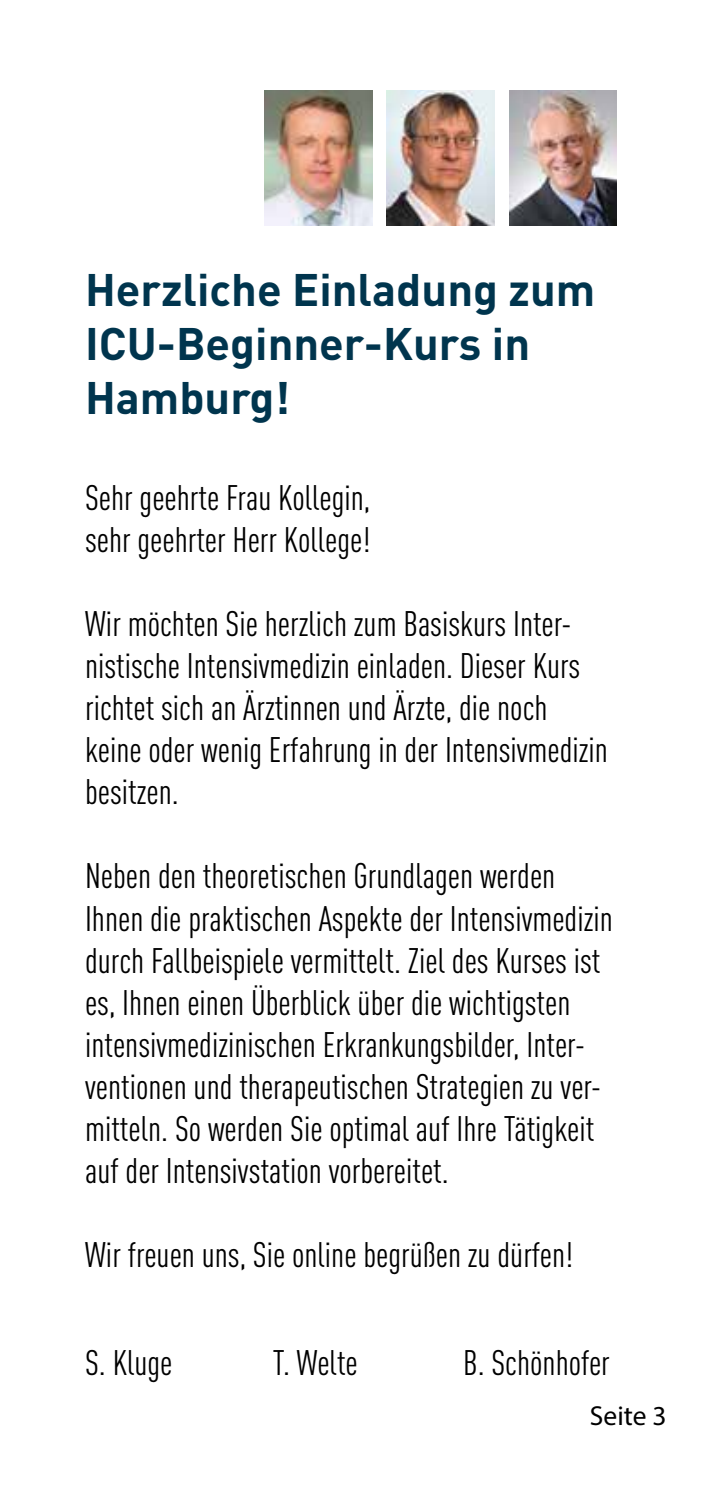
<style>
.page{position:relative;width:702px;height:1489px;background:#fff}
.page>*{position:absolute;margin:0;border:0;box-sizing:border-box;transform-origin:0 0}
.t1{font:700 45px/54px "DIN Pro";color:#00354e}
.t2{font:condensed 35px/42px "DIN Pro";color:#000}
.t3{font:27.5px "Myriad Pro";color:#000}
</style>
<div class="page">
<img style="left:387px;top:90px;width:107px;height:135px">
<img style="left:265px;top:90px;width:107px;height:135px">
<img style="left:509px;top:90px;width:108px;height:135px">
<p class="t1" style="left:85px;top:257px;width:511px">Herzliche Einladung zum<br>ICU-Beginner-Kurs in<br>Hamburg!</p>
<p class="t2" style="left:85px;top:474px;width:287px">Sehr geehrte Frau Kollegin, sehr geehrter Herr Kollege!</p>
<p class="t2" style="left:85px;top:600px;width:524px">Wir möchten Sie herzlich zum Basiskurs Inter&shy;nistische Intensivmedizin einladen. Dieser Kurs richtet sich an Ärztinnen und Ärzte, die noch keine oder wenig Erfahrung in der Intensivmedizin besitzen.</p>
<p class="t2" style="left:85px;top:852px;width:529px">Neben den theoretischen Grundlagen werden Ihnen die praktischen Aspekte der Intensivmedizin durch Fallbeispiele vermittelt. Ziel des Kurses ist es, Ihnen einen Überblick über die wichtigsten intensivmedizinischen Erkrankungsbilder, Inter&shy;ventionen und therapeutischen Strategien zu ver&shy;mitteln. So werden Sie optimal auf Ihre Tätigkeit auf der Intensivstation vorbereitet.</p>
<p class="t2" style="left:85px;top:1230px;width:489px">Wir freuen uns, Sie online begrüßen zu dürfen!</p>
<p class="t2" style="left:85px;top:1339px;width:89px">S. Kluge</p>
<p class="t2" style="left:273px;top:1338px;width:87px">T. Welte</p>
<p class="t2" style="left:463px;top:1339px;width:148px">B. Schönhofer</p>
<p class="t3" style="left:590px;top:1398px;width:78px">Seite 3</p>
</div>
